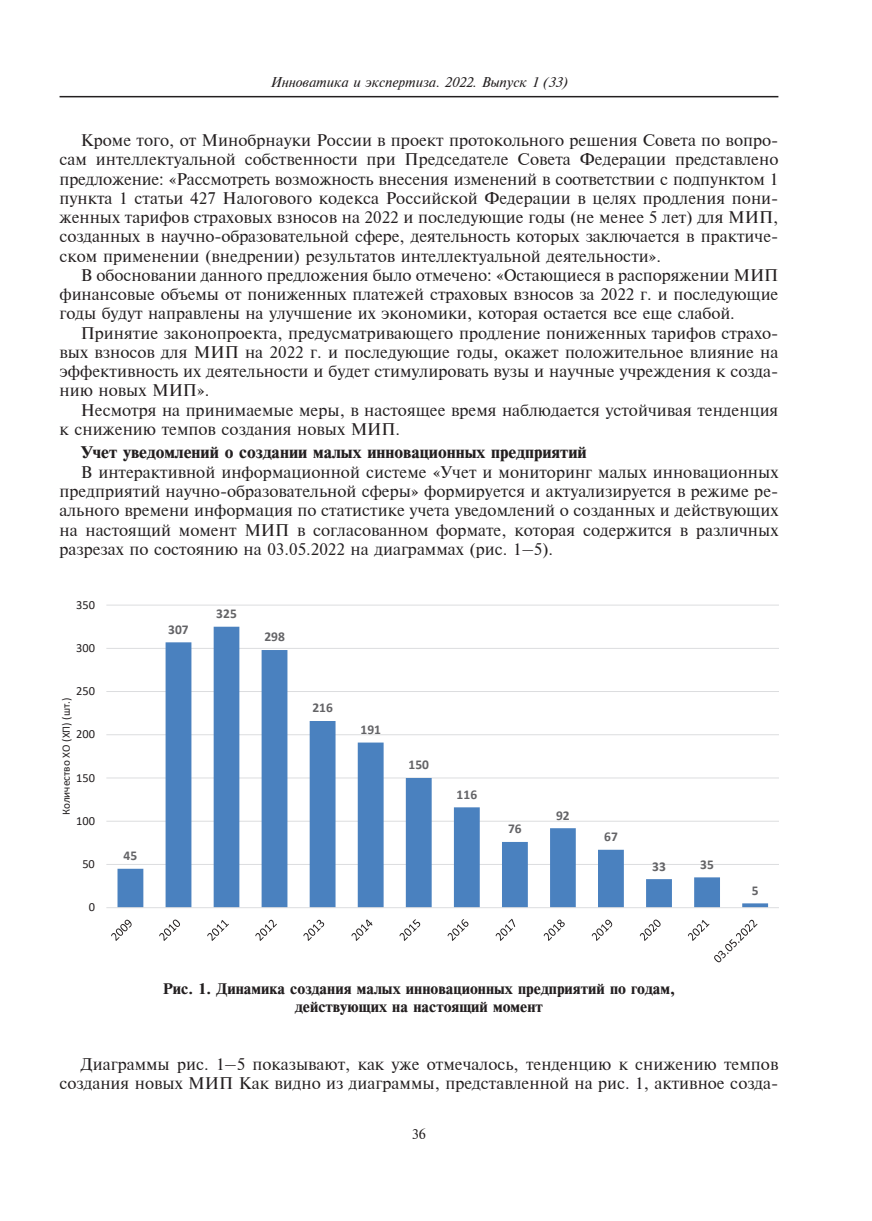
<style>
.page{position:relative;width:872px;height:1221px;background:#fff}
.page>*{position:absolute;margin:0;border:0;box-sizing:border-box;transform-origin:0 0}
.t1{font:16.05px/19.2px "Times ET";color:#231f20;text-align:justify}
.t2{font:700 16.05px "Times ET";color:#231f20}
.t3{font:700 14.55px/17.4px "Times ET";color:#231f20;text-align:center}
.t4{font:italic 13.5px "Times ET";letter-spacing:-.005em;color:#231f20}
.t5{font:700 13.5px "Calibri";letter-spacing:.005em;color:#636366}
.t6{font:13.5px "Times ET";color:#231f20}
.t7{font:12.45px "Calibri";letter-spacing:-.005em;color:#231f20}
.t8{font:12.3px "Calibri";color:#231f20}
.t9{font:11.25px "Calibri";color:#231f20}
</style>
<div class="page">
<hr style="left:60px;top:96px;width:718px;height:1px;background:#231f20">
<svg style="left:106px;top:604px;width:672px;height:359px"></svg>
<p class="t4" style="left:270px;top:74px;width:299px">Инноватика и экспертиза. 2022. Выпуск 1 (33)</p>
<p class="t1" style="left:60px;top:131px;width:720px;text-indent:21px">Кроме того, от Минобрнауки России в проект протокольного решения Совета по вопро&shy;сам интеллектуальной собственности при Председателе Совета Федерации представлено предложение: «Рассмотреть возможность внесения изменений в соответствии с подпунктом 1 пункта 1 статьи 427 Налогового кодекса Российской Федерации в целях продления пони&shy;женных тарифов страховых взносов на 2022 и последующие годы (не менее 5 лет) для МИП, созданных в научно-образовательной сфере, деятельность которых заключается в практиче&shy;ском применении (внедрении) результатов интеллектуальной деятельности».</p>
<p class="t1" style="left:60px;top:265px;width:720px;text-indent:21px">В обосновании данного предложения было отмечено: «Остающиеся в распоряжении МИП финансовые объемы от пониженных платежей страховых взносов за 2022 г. и последующие годы будут направлены на улучшение их экономики, которая остается все еще слабой.</p>
<p class="t1" style="left:60px;top:323px;width:720px;text-indent:21px">Принятие законопроекта, предусматривающего продление пониженных тарифов страхо&shy;вых взносов для МИП на 2022 г. и последующие годы, окажет положительное влияние на эффективность их деятельности и будет стимулировать вузы и научные учреждения к созда&shy;нию новых МИП».</p>
<p class="t1" style="left:60px;top:400px;width:720px;text-indent:21px">Несмотря на принимаемые меры, в настоящее время наблюдается устойчивая тенденция к снижению темпов создания новых МИП.</p>
<p class="t2" style="left:81px;top:443px;width:507px">Учет уведомлений о создании малых инновационных предприятий</p>
<p class="t1" style="left:60px;top:462px;width:720px;text-indent:21px">В интерактивной информационной системе «Учет и мониторинг малых инновационных предприятий научно-образовательной сферы» формируется и актуализируется в режиме ре&shy;ального времени информация по статистике учета уведомлений о созданных и действующих на настоящий момент МИП в согласованном формате, которая содержится в различных разрезах по состоянию на 03.05.2022 на диаграммах (рис. 1–5).</p>
<p class="t7" style="left:76px;top:596px;width:20px">350</p>
<p class="t7" style="left:76px;top:639px;width:20px">300</p>
<p class="t7" style="left:76px;top:682px;width:20px">250</p>
<p class="t9" style="left:58px;top:815px;width:119px;rotate:-90deg">Количество ХО (ХП) (шт.)</p>
<p class="t7" style="left:76px;top:725px;width:20px">200</p>
<p class="t8" style="left:76px;top:769px;width:20px">150</p>
<p class="t7" style="left:76px;top:812px;width:20px">100</p>
<p class="t7" style="left:82px;top:855px;width:14px">50</p>
<p class="t8" style="left:89px;top:898px;width:8px">0</p>
<p class="t5" style="left:123px;top:846px;width:15px">45</p>
<p class="t5" style="left:168px;top:619px;width:22px">307</p>
<p class="t5" style="left:216px;top:604px;width:22px">325</p>
<p class="t5" style="left:264px;top:627px;width:22px">298</p>
<p class="t5" style="left:312px;top:698px;width:22px">216</p>
<p class="t5" style="left:360px;top:719px;width:22px">191</p>
<p class="t5" style="left:408px;top:755px;width:22px">150</p>
<p class="t5" style="left:456px;top:784px;width:22px">116</p>
<p class="t5" style="left:508px;top:819px;width:15px">76</p>
<p class="t5" style="left:556px;top:805px;width:15px">92</p>
<p class="t5" style="left:604px;top:827px;width:15px">67</p>
<p class="t5" style="left:652px;top:856px;width:15px">33</p>
<p class="t5" style="left:700px;top:854px;width:15px">35</p>
<p class="t3" style="left:163px;top:980px;width:514px">Рис. 1. Динамика создания малых инновационных предприятий по годам, действующих на настоящий момент</p>
<p class="t5" style="left:752px;top:880px;width:8px">5</p>
<p class="t1" style="left:60px;top:1054px;width:720px;text-align:right">Диаграммы рис. 1–5 показывают, как уже отмечалось, тенденцию к снижению темпов создания новых МИП Как видно из диаграммы, представленной на рис. 1, активное созда-</p>
<p class="t6" style="left:412px;top:1126px;width:16px">36</p>
</div>
